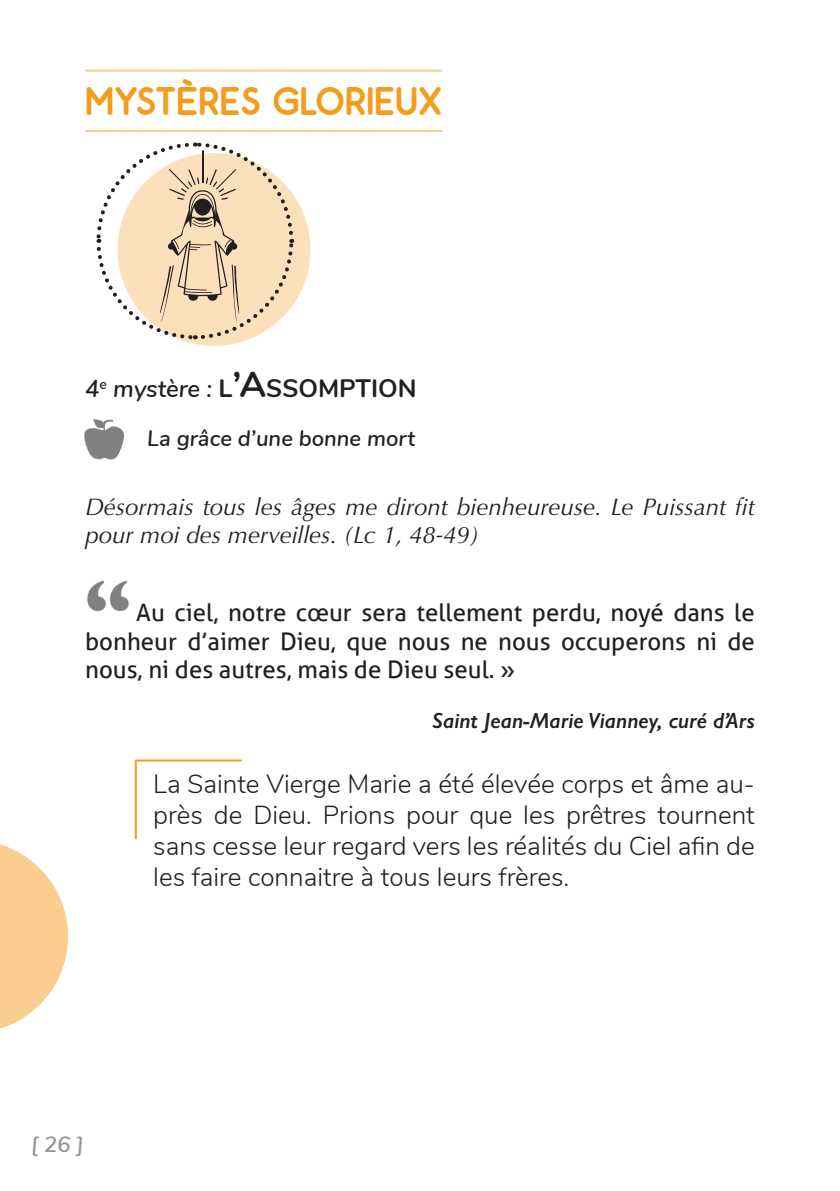
<style>
.page{position:relative;width:840px;height:1191px;background:#fff}
.page>*{position:absolute;margin:0;border:0;box-sizing:border-box;transform-origin:0 0}
.Mystères_Titre_glori{font:700 40px "Odin";color:#f49d1d}
.intention_de_prière{font:300 26px/31.2px "Nunito";color:#231f20;text-align:justify}
.Mystère_-_numéros{font:700 25.2px "Nunito";color:#231f20}
.texte_St_JM_Vianney{font:24px/28.8px "Aller";color:#231f20;text-align:justify}
.texte_biblique{font:italic 24px/28.8px "Optima";color:#231f20}
.signature_curé_d_Ars{font:italic 600 22px "Gill Sans";color:#231f20}
.Fruit_du_mystère_-_t{font:italic 600 22px "Nunito";color:#231f20}
.t1{font:italic 600 22px "Nunito";color:#939598}
.s1{font-weight:600;font-style:italic;font-size:24px}
.s2{font-size:36px}
</style>
<div class="page">
<div style="left:117px;top:153px;width:193px;height:193px;background:#fbe1bb;border-radius:50%"></div>
<hr style="left:85px;top:130px;width:357px;height:2px;background:#faca8b">
<hr style="left:85px;top:70px;width:357px;height:2px;background:#faca8b">
<img style="left:87px;top:580px;width:42px;height:32px">
<hr style="left:135px;top:760px;width:2px;height:78px;background:#f49d1d">
<hr style="left:137px;top:759px;width:104px;height:2px;background:#f49d1d">
<svg style="left:0;top:844px;width:68px;height:185px"></svg>
<svg style="left:96px;top:142px;width:199px;height:199px"></svg>
<img style="left:84px;top:419px;width:40px;height:41px">
<p class="Mystères_Titre_glori" style="left:85px;top:78px;width:358px">MYSTÈRES GLORIEUX</p>
<p class="Mystère_-_numéros" style="left:85px;top:370px;width:333px"><span class="s1">4</span><sup>e</sup> <span class="s1">mystère :</span> L<span class="s2">’A</span>SSOMPTION</p>
<p class="Fruit_du_mystère_-_t" style="left:147px;top:422px;width:269px">La grâce d’une bonne mort</p>
<p class="texte_biblique" style="left:85px;top:492px;width:670px">Désormais tous les âges me diront bienheureuse. Le Puissant fit pour moi des merveilles. (Lc 1, 48-49)</p>
<p class="texte_St_JM_Vianney" style="left:85px;top:598px;width:671px;text-indent:51px">Au ciel, notre cœur sera tellement perdu, noyé dans le bonheur d’aimer Dieu, que nous ne nous occuperons ni de nous, ni des autres, mais de Dieu seul. »</p>
<p class="signature_curé_d_Ars" style="left:432px;top:706px;width:324px">Saint Jean-Marie Vianney, curé d’Ars</p>
<p class="intention_de_prière" style="left:153px;top:766px;width:602px">La Sainte Vierge Marie a été élevée corps et âme au&shy;près de Dieu. Prions pour que les prêtres tournent sans cesse leur regard vers les réalités du Ciel afin de les faire connaitre à tous leurs frères.</p>
<p class="t1" style="left:31px;top:1128px;width:54px">[ 26 ]</p>
</div>
